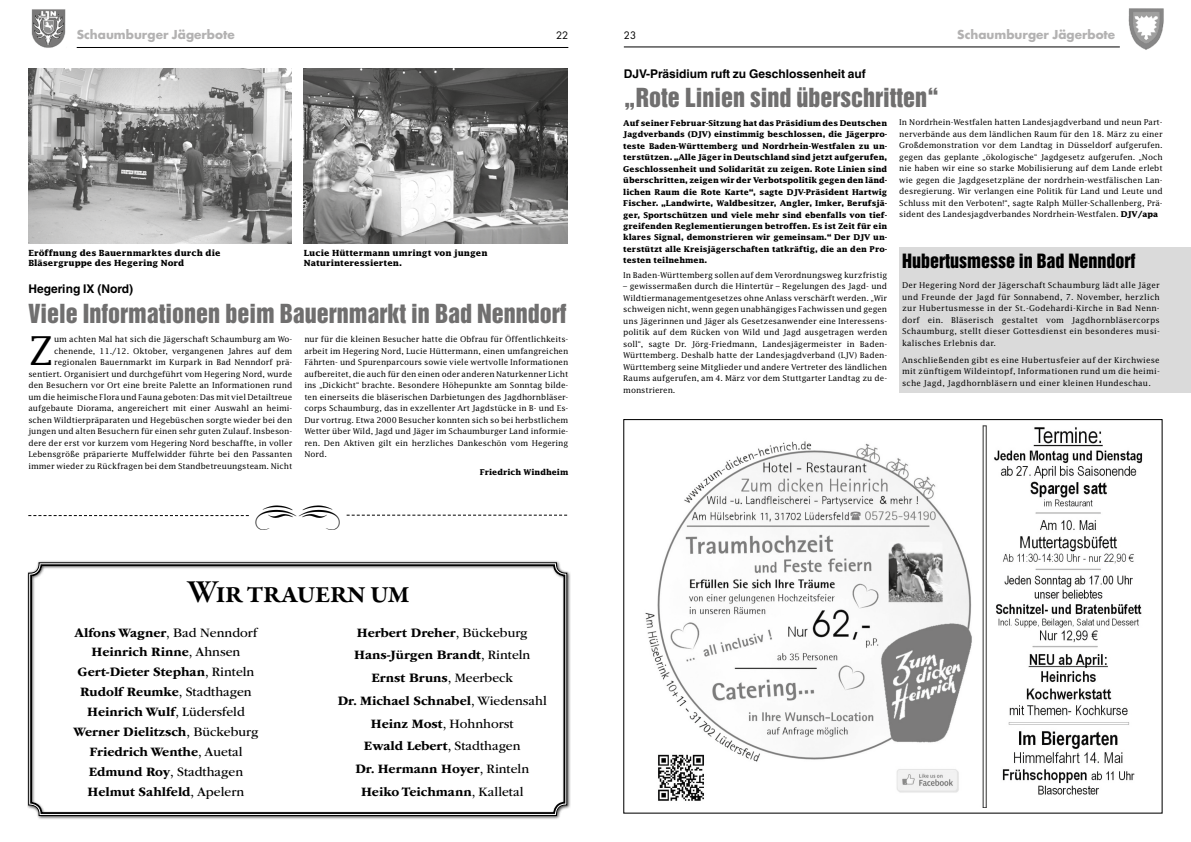
<style>
.page{position:relative;width:1191px;height:842px;background:#fff}
.page>*{position:absolute;margin:0;border:0;box-sizing:border-box;transform-origin:0 0}
.t1{font:39.8px "Lucida Std";color:#000}
.t2{font:32.5px "Garamond Premr Pro Smbd Subh";letter-spacing:-.01em;color:#000}
.t3{font:24px "Helvetica Inserat LT Std";color:#706f6f}
.t4{font:18px "Helvetica Inserat LT Std";color:#000}
.t5{font:700 13.4px/19.9px "ITC Garamond Std";color:#000;text-align:center}
.t6{font:700 12px "Helvetica LT Std";color:#000}
.t7{font:700 12px "Futura Std";color:#b3b2b2}
.t8{font:10px "Futura Std";color:#000}
.t9{font:700 8.5px/10px "Lucida Std";color:#000}
.t10{font:8px/11.5px "Lucida Std";color:#000;text-align:justify}
.t11{font:700 8px/11.5px "Lucida Std";color:#000;text-align:justify}
.s1{font-weight:400}
.s2{font-weight:700}
</style>
<div class="page">
<img style="left:1128px;top:8px;width:36px;height:42px">
<hr style="left:624px;top:47px;width:495px;height:1px;background:#000">
<img style="left:31px;top:9px;width:35px;height:39px">
<hr style="left:77px;top:47px;width:491px;height:1px;background:#000">
<div style="left:27px;top:561px;width:544px;height:259px;background:#000;opacity:.75"></div>
<svg style="left:28px;top:562px;width:539px;height:254px"></svg>
<div style="left:30px;top:564px;width:535px;height:250px;border:2px solid #000;border-radius:10px"></div>
<img style="left:28px;top:68px;width:264px;height:176px">
<img style="left:304px;top:68px;width:263px;height:176px">
<svg style="left:28px;top:515px;width:221px;height:1px"></svg>
<svg style="left:346px;top:515px;width:221px;height:1px"></svg>
<div style="left:899px;top:247px;width:292px;height:146px;background:#dadada"></div>
<img style="left:645px;top:425px;width:498px;height:383px">
<h3 class="t7" style="left:77px;top:27px;width:159px">Schaumburger Jägerbote</h3>
<p class="t8" style="left:556px;top:29px;width:14px">22</p>
<p class="t8" style="left:624px;top:29px;width:14px">23</p>
<h3 class="t7" style="left:957px;top:26px;width:159px">Schaumburger Jägerbote</h3>
<p class="t9" style="left:28px;top:248px;width:194px">Eröffnung des Bauernmarktes durch die<br>Bläsergruppe des Hegering Nord</p>
<p class="t9" style="left:304px;top:248px;width:185px">Lucie Hüttermann umringt von jungen<br>Naturinteressierten.</p>
<h3 class="t6" style="left:28px;top:282px;width:106px">Hegering IX (Nord)</h3>
<h3 class="t3" style="left:28px;top:299px;width:539px">Viele Informationen beim Bauernmarkt in Bad Nenndorf</h3>
<p class="t10" style="left:28px;top:334px;width:265px;text-align:right">um achten Mal hat sich die Jägerschaft Schaumburg am Wo&shy;chenende, 11./12. Oktober, vergangenen Jahres auf dem regionalen Bauernmarkt im Kurpark in Bad Nenndorf prä&shy;sentiert. Organisiert und durchgeführt vom Hegering Nord, wurde den Besuchern vor Ort eine breite Palette an Informationen rund um die heimische Flora und Fauna geboten: Das mit viel Detailtreue aufgebaute Diorama, angereichert mit einer Auswahl an heimi&shy;schen Wildtierpräparaten und Hegebüschen sorgte wieder bei den jungen und alten Besuchern für einen sehr guten Zulauf. Insbeson&shy;dere der erst vor kurzem vom Hegering Nord beschaffte, in voller Lebensgröße präparierte Muffelwidder führte bei den Passanten immer wieder zu Rückfragen bei dem Standbetreuungsteam. Nicht</p>
<p class="t10" style="left:304px;top:334px;width:265px">nur für die kleinen Besucher hatte die Obfrau für Öffentlichkeits&shy;arbeit im Hegering Nord, Lucie Hüttermann, einen umfangreichen Fährten- und Spurenparcours sowie viele wertvolle Informationen aufbereitet, die auch für den einen oder anderen Naturkenner Licht ins „Dickicht“ brachte. Besondere Höhepunkte am Sonntag bilde&shy;ten einerseits die bläserischen Darbietungen des Jagdhornbläser&shy;corps Schaumburg, das in exzellenter Art Jagdstücke in B- und Es-Dur vortrug. Etwa 2000 Besucher konnten sich so bei herbstlichem Wetter über Wild, Jagd und Jäger im Schaumburger Land informie&shy;ren. Den Aktiven gilt ein herzliches Dankeschön vom Hegering Nord.</p>
<p class="t11" style="left:480px;top:466px;width:90px">Friedrich Windheim</p>
<h1 class="t1" style="left:28px;top:327px;width:27px">Z</h1>
<h2 class="t2" style="left:187px;top:572px;width:224px">Wir trauern um</h2>
<p class="t5" style="left:74px;top:622px;width:186px">Alfons Wagner<span class="s1">, Bad Nenndorf<br></span>Heinrich Rinne<span class="s1">, Ahnsen<br></span>Gert-Dieter Stephan<span class="s1">, Rinteln<br></span>Rudolf Reumke<span class="s1">, Stadthagen<br></span>Heinrich Wulf<span class="s1">, Lüdersfeld<br></span>Werner Dielitzsch<span class="s1">, Bückeburg<br></span>Friedrich Wenthe<span class="s1">, Auetal<br></span>Edmund Roy<span class="s1">, Stadthagen<br></span>Helmut Sahlfeld<span class="s1">, Apelern</span></p>
<h3 class="t5" style="left:338px;top:621px;width:211px;line-height:22.7px">Herbert Dreher<span class="s1">, Bückeburg<br></span>Hans-Jürgen Brandt<span class="s1">, Rinteln<br></span>Ernst Bruns<span class="s1">, Meerbeck<br></span>Dr. Michael Schnabel<span class="s1">, Wiedensahl<br></span>Heinz Most<span class="s1">, Hohnhorst<br></span>Ewald Lebert<span class="s1">, Stadthagen<br></span>Dr. Hermann Hoyer<span class="s1">, Rinteln<br></span>Heiko Teichmann<span class="s1">, Kalletal</span></h3>
<h3 class="t6" style="left:624px;top:66px;width:243px">DJV-Präsidium ruft zu Geschlossenheit auf</h3>
<h3 class="t3" style="left:624px;top:84px;width:317px">„Rote Linien sind überschritten“</h3>
<p class="t11" style="left:623px;top:117px;width:265px">Auf seiner Februar-Sitzung hat das Präsidium des Deutschen Jagdverbands (DJV) einstimmig beschlossen, die Jägerpro&shy;teste Baden-Württemberg und Nordrhein-Westfalen zu un&shy;terstützen. „Alle Jäger in Deutschland sind jetzt aufgerufen, Geschlossenheit und Solidarität zu zeigen. Rote Linien sind überschritten, zeigen wir der Verbotspolitik gegen den länd&shy;lichen Raum die Rote Karte“, sagte DJV-Präsident Hartwig Fischer. „Landwirte, Waldbesitzer, Angler, Imker, Berufsjä&shy;ger, Sportschützen und viele mehr sind ebenfalls von tief&shy;greifenden Reglementierungen betroffen. Es ist Zeit für ein klares Signal, demonstrieren wir gemeinsam.“ Der DJV un&shy;terstützt alle Kreisjägerschaften tatkräftig, die an den Pro&shy;testen teilnehmen.</p>
<p class="t10" style="left:623px;top:269px;width:265px">In Baden-Württemberg sollen auf dem Verordnungsweg kurzfristig</p>
<p class="t10" style="left:623px;top:280px;width:265px">– gewissermaßen durch die Hintertür – Regelungen des Jagd- und Wildtiermanagementgesetzes ohne Anlass verschärft werden. „Wir schweigen nicht, wenn gegen unabhängiges Fachwissen und gegen uns Jägerinnen und Jäger als Gesetzesanwender eine Interessens&shy;politik auf dem Rücken von Wild und Jagd ausgetragen werden soll“, sagte Dr. Jörg-Friedmann, Landesjägermeister in Baden-Württemberg. Deshalb hatte der Landesjagdverband (LJV) Baden-Württemberg seine Mitglieder und andere Vertreter des ländlichen Raums aufgerufen, am 4. März vor dem Stuttgarter Landtag zu de&shy;monstrieren.</p>
<p class="t10" style="left:899px;top:117px;width:265px">In Nordrhein-Westfalen hatten Landesjagdverband und neun Part&shy;nerverbände aus dem ländlichen Raum für den 18. März zu einer Großdemonstration vor dem Landtag in Düsseldorf aufgerufen. gegen das geplante „ökologische“ Jagdgesetz aufgerufen. „Noch nie haben wir eine so starke Mobilisierung auf dem Lande erlebt wie gegen die Jagdgesetzpläne der nordrhein-westfälischen Lan&shy;desregierung. Wir verlangen eine Politik für Land und Leute und Schluss mit den Verboten!“, sagte Ralph Müller-Schallenberg, Prä&shy;sident des Landesjagdverbandes Nordrhein-Westfalen. <span class="s2">DJV/apa</span></p>
<h3 class="t4" style="left:902px;top:250px;width:235px">Hubertusmesse in Bad Nenndorf</h3>
<p class="t10" style="left:902px;top:279px;width:259px">Der Hegering Nord der Jägerschaft Schaumburg lädt alle Jäger und Freunde der Jagd für Sonnabend, 7. November, herzlich zur Hubertusmesse in der St.-Godehardi-Kirche in Bad Nenn&shy;dorf ein. Bläserisch gestaltet vom Jagdhornbläsercorps Schaumburg, stellt dieser Gottesdienst ein besonderes musi&shy;kalisches Erlebnis dar.</p>
<p class="t10" style="left:902px;top:354px;width:259px">Anschließenden gibt es eine Hubertusfeier auf der Kirchwiese mit zünftigem Wildeintopf, Informationen rund um die heimi&shy;sche Jagd, Jagdhornbläsern und einer kleinen Hundeschau.</p>
</div>
